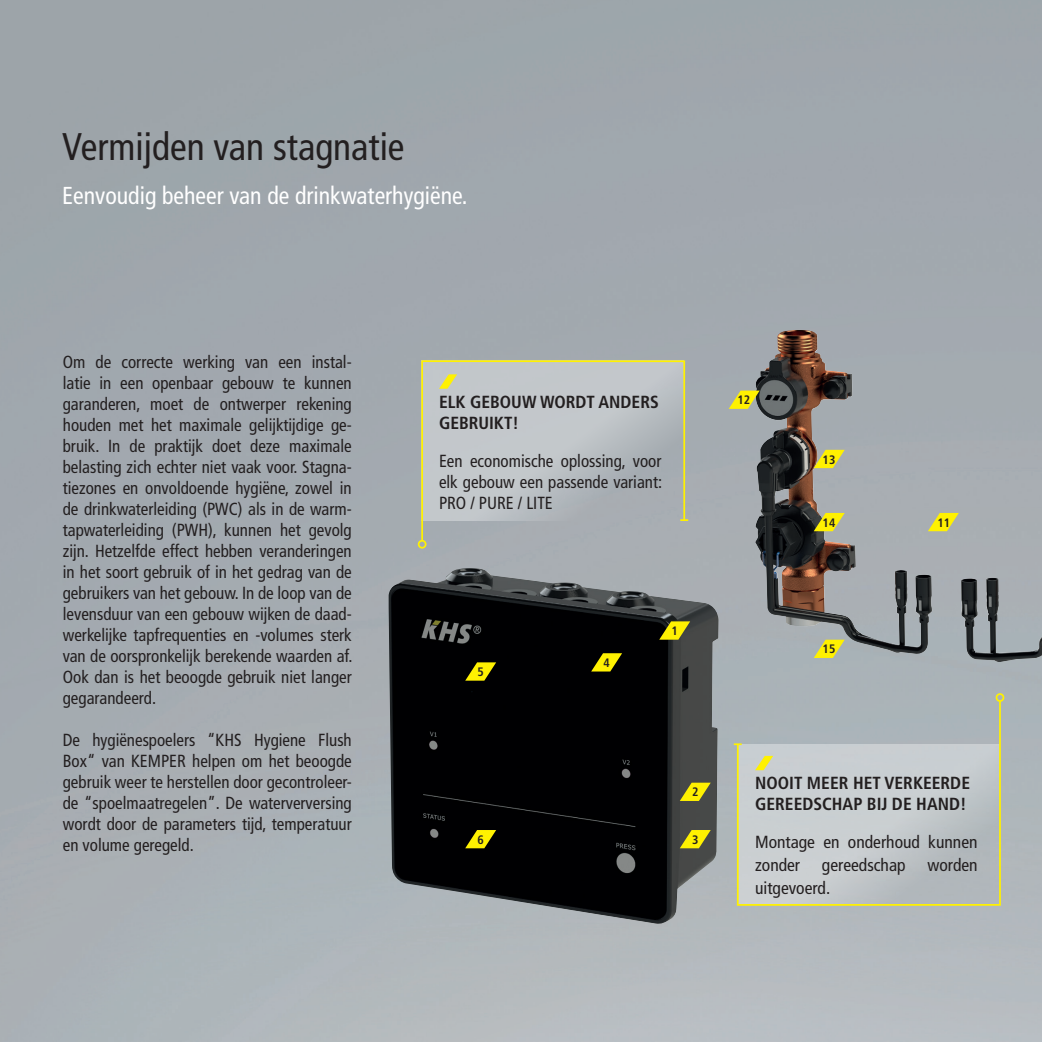
<style>
.page{position:relative;width:1042px;height:1042px;background:#fff}
.page>*{position:absolute;margin:0;border:0;box-sizing:border-box;transform-origin:0 0}
.t1{font:condensed 38.5px "Frutiger LT Com";color:#231f20}
.t2{font:condensed 24.5px "Frutiger LT Com";color:#fff}
.t3{font:condensed 17.5px/21px "Frutiger LT Com";color:#231f20;text-align:justify}
.t4{font:700 condensed 17.5px/21px "Frutiger LT Com";color:#231f20}
.t5{font:700 condensed 12.25px "Frutiger LT Com";color:#231f20}
</style>
<div class="page">
<img style="left:0;top:0;width:1042px;height:1042px">
<img style="left:753px;top:331px;width:179px;height:324px">
<img style="left:389px;top:568px;width:329px;height:357px">
<svg style="left:928px;top:513px;width:31px;height:18px"></svg>
<svg style="left:729px;top:390px;width:30px;height:19px"></svg>
<svg style="left:814px;top:450px;width:31px;height:18px"></svg>
<svg style="left:814px;top:513px;width:31px;height:18px"></svg>
<svg style="left:814px;top:640px;width:31px;height:18px"></svg>
<svg style="left:659px;top:621px;width:31px;height:19px"></svg>
<svg style="left:591px;top:653px;width:31px;height:18px"></svg>
<svg style="left:680px;top:782px;width:31px;height:19px"></svg>
<svg style="left:680px;top:830px;width:31px;height:18px"></svg>
<svg style="left:465px;top:662px;width:31px;height:18px"></svg>
<svg style="left:465px;top:830px;width:31px;height:18px"></svg>
<svg style="left:420px;top:359px;width:266px;height:183px;background:#babebd"></svg>
<svg style="left:680px;top:519px;width:8px;height:2px"></svg>
<div style="left:418px;top:540px;width:8px;height:8px;border:2px solid #fff101;border-radius:50%"></div>
<svg style="left:431px;top:368px;width:34px;height:26px"></svg>
<svg style="left:736px;top:699px;width:265px;height:207px;background:#bfc4c3"></svg>
<svg style="left:734px;top:743px;width:47px;height:33px;background:#cccfb6"></svg>
<div style="left:995px;top:693px;width:9px;height:9px;border:2px solid #fff101;border-radius:50%"></div>
<h1 class="t1" style="left:62px;top:123px;width:344px">Vermijden van stagnatie</h1>
<h2 class="t2" style="left:62px;top:181px;width:407px">Eenvoudig beheer van de drinkwaterhygiëne.</h2>
<p class="t3" style="left:63px;top:351px;width:291px">Om de correcte werking van een instal&shy;latie in een openbaar gebouw te kunnen garanderen, moet de ontwerper rekening houden met het maximale gelijktijdige ge&shy;bruik. In de praktijk doet deze maximale belasting zich echter niet vaak voor. Stagna&shy;tiezones en onvoldoende hygiëne, zowel in de drinkwaterleiding (PWC) als in de warm&shy;tapwaterleiding (PWH), kunnen het gevolg zijn. Hetzelfde effect hebben veranderingen in het soort gebruik of in het gedrag van de gebruikers van het gebouw. In de loop van de levensduur van een gebouw wijken de daad&shy;werkelijke tapfrequenties en -volumes sterk van de oorspronkelijk berekende waarden af.<br>Ook dan is het beoogde gebruik niet langer gegarandeerd.</p>
<p class="t3" style="left:63px;top:729px;width:290px">De hygiënespoelers “KHS Hygiene Flush Box“ van KEMPER helpen om het beoogde gebruik weer te herstellen door gecontroleer&shy;de “spoelmaatregelen”. De waterverversing wordt door de parameters tijd, temperatuur en volume geregeld.</p>
<p class="t4" style="left:439px;top:391px;width:221px">ELK GEBOUW WORDT ANDERS<br>GEBRUIKT!</p>
<p class="t3" style="left:439px;top:450px;width:225px">Een economische oplossing, voor elk gebouw een passende variant:<br>PRO / PURE / LITE</p>
<p class="t5" style="left:477px;top:664px;width:8px">5</p>
<p class="t5" style="left:477px;top:832px;width:8px">6</p>
<p class="t5" style="left:603px;top:655px;width:8px">4</p>
<p class="t5" style="left:671px;top:623px;width:8px">1</p>
<p class="t5" style="left:692px;top:784px;width:8px">2</p>
<p class="t5" style="left:692px;top:832px;width:8px">3</p>
<p class="t5" style="left:737px;top:392px;width:14px">12</p>
<p class="t5" style="left:822px;top:452px;width:14px">13</p>
<p class="t5" style="left:822px;top:515px;width:14px">14</p>
<p class="t5" style="left:822px;top:641px;width:14px">15</p>
<p class="t5" style="left:937px;top:515px;width:14px">11</p>
<p class="t4" style="left:755px;top:772px;width:216px">NOOIT MEER HET VERKEERDE<br>GEREEDSCHAP BIJ DE HAND!</p>
<p class="t3" style="left:755px;top:831px;width:224px;line-height:22.8px">Montage en onderhoud kunnen zonder gereedschap worden uitgevoerd.</p>
</div>
